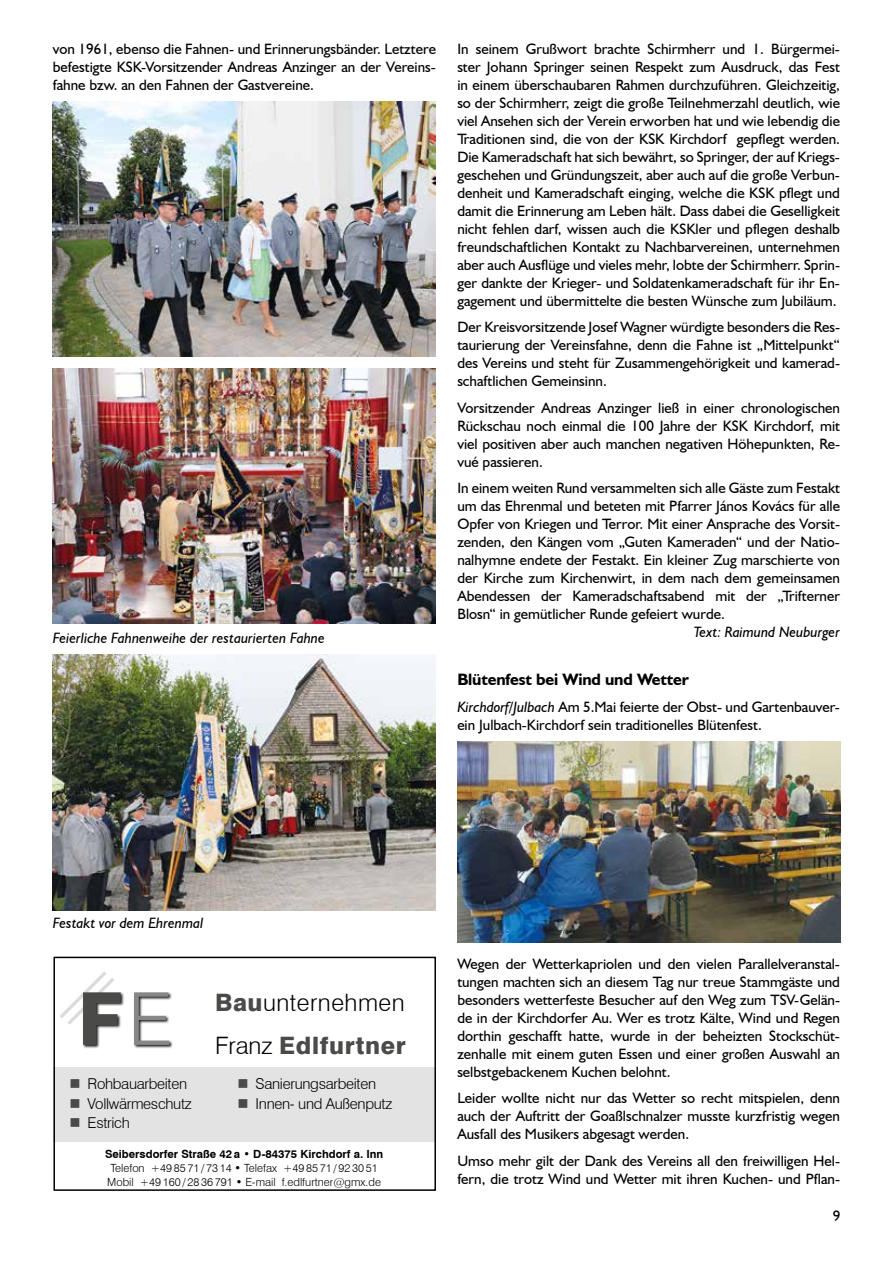
<style>
.page{position:relative;width:893px;height:1263px;background:#fff}
.page>*{position:absolute;margin:0;border:0;box-sizing:border-box;transform-origin:0 0}
.t1{font:800 73.05px "Swiss 721 BT";color:#4a4a49}
.t2{font:300 24px/43px "Swiss 721 BT";letter-spacing:.02em;color:#000}
.t3{font:700 16.5px "Humanist 521 BT";letter-spacing:-.01em;color:#000}
.t4{font:15px/18px "Humanist 521 BT";color:#000;text-align:justify}
.t5{font:italic 15px "Humanist 521 BT";color:#000}
.t6{font:300 15px "Swiss 721 BT";letter-spacing:-.02em;color:#000}
.t7{font:300 11.25px/13.5px "Swiss 721 BT";color:#000;text-align:center}
.t8{font:700 11.25px "Swiss 721 BT";color:#000}
.s1{font-style:italic}
.s2{font-weight:300;color:#878787}
.s3{color:#4a4a49}
.s4{font-weight:800;color:#4a4a49}
</style>
<div class="page">
<img style="left:457px;top:741px;width:383px;height:201px">
<div style="left:53px;top:1068px;width:382px;height:74px;background:#e3e3e3"></div>
<div style="left:53px;top:957px;width:383px;height:234px;border:2px solid #000"></div>
<svg style="left:60px;top:971px;width:54px;height:54px"></svg>
<div style="left:82px;top:992px;width:91px;height:56px;background:#000;opacity:.9"></div>
<img style="left:53px;top:101px;width:383px;height:255px">
<img style="left:53px;top:368px;width:383px;height:255px">
<img style="left:53px;top:655px;width:383px;height:255px">
<p class="t4" style="left:53px;top:39px;width:385px">von 1961, ebenso die Fahnen- und Erinnerungsbänder. Letztere befestigte KSK-Vorsitzender Andreas Anzinger an der Vereins&shy;fahne bzw. an den Fahnen der Gastvereine.</p>
<p class="t5" style="left:53px;top:629px;width:273px">Feierliche Fahnenweihe der restaurierten Fahne</p>
<p class="t4" style="left:457px;top:39px;width:384px">In seinem Grußwort brachte Schirmherr und 1. Bürgermei&shy;ster Johann Springer seinen Respekt zum Ausdruck, das Fest in einem überschaubaren Rahmen durchzuführen. Gleichzeitig, so der Schirmherr, zeigt die große Teilnehmerzahl deutlich, wie viel Ansehen sich der Verein erworben hat und wie lebendig die Traditionen sind, die von der KSK Kirchdorf gepflegt werden.<br>Die Kameradschaft hat sich bewährt, so Springer, der auf Kriegs&shy;geschehen und Gründungszeit, aber auch auf die große Verbun&shy;denheit und Kameradschaft einging, welche die KSK pflegt und damit die Erinnerung am Leben hält. Dass dabei die Geselligkeit nicht fehlen darf, wissen auch die KSKler und pflegen deshalb freundschaftlichen Kontakt zu Nachbarvereinen, unternehmen aber auch Ausflüge und vieles mehr, lobte der Schirmherr. Sprin&shy;ger dankte der Krieger- und Soldatenkameradschaft für ihr En&shy;gagement und übermittelte die besten Wünsche zum Jubiläum.</p>
<p class="t4" style="left:457px;top:318px;width:384px">Der Kreisvorsitzende Josef Wagner würdigte besonders die Res&shy;taurierung der Vereinsfahne, denn die Fahne ist „Mittelpunkt“ des Vereins und steht für Zusammengehörigkeit und kamerad&shy;schaftlichen Gemeinsinn.</p>
<p class="t4" style="left:457px;top:398px;width:384px">Vorsitzender Andreas Anzinger ließ in einer chronologischen Rückschau noch einmal die 100 Jahre der KSK Kirchdorf, mit viel positiven aber auch manchen negativen Höhepunkten, Re&shy;vué passieren.</p>
<p class="t4" style="left:457px;top:479px;width:384px">In einem weiten Rund versammelten sich alle Gäste zum Festakt um das Ehrenmal und beteten mit Pfarrer János Kovács für alle Opfer von Kriegen und Terror. Mit einer Ansprache des Vorsit&shy;zenden, den Kängen vom „Guten Kameraden“ und der Natio&shy;nalhymne endete der Festakt. Ein kleiner Zug marschierte von der Kirche zum Kirchenwirt, in dem nach dem gemeinsamen Abendessen der Kameradschaftsabend mit der „Trifterner Blosn“ in gemütlicher Runde gefeiert wurde.</p>
<p class="t5" style="left:693px;top:623px;width:148px">Text: Raimund Neuburger</p>
<p class="t3" style="left:457px;top:669px;width:233px">Blütenfest bei Wind und Wetter</p>
<p class="t4" style="left:457px;top:697px;width:384px"><span class="s1">Kirchdorf/Julbach</span> Am 5.Mai feierte der Obst- und Gartenbauver&shy;ein Julbach-Kirchdorf sein traditionelles Blütenfest.</p>
<p class="t5" style="left:53px;top:914px;width:152px">Festakt vor dem Ehrenmal</p>
<h1 class="t1" style="left:78px;top:974px;width:96px">F<span class="s2">E</span></h1>
<p class="t6" style="left:69px;top:1075px;width:119px"><span class="s3">■</span> Rohbauarbeiten</p>
<p class="t6" style="left:237px;top:1075px;width:140px"><span class="s3">■</span> Sanierungsarbeiten</p>
<p class="t6" style="left:69px;top:1094px;width:124px"><span class="s3">■</span> Vollwärmeschutz</p>
<p class="t6" style="left:237px;top:1094px;width:156px"><span class="s3">■</span> Innen- und Außenputz</p>
<p class="t6" style="left:69px;top:1114px;width:62px"><span class="s3">■</span> Estrich</p>
<h2 class="t2" style="left:215px;top:980px;width:192px"><span class="s4">Bau</span>unternehmen<br>Franz <span class="s4">Edlfurtner</span></h2>
<p class="t8" style="left:105px;top:1147px;width:280px">Seibersdorfer Straße 42 a • D-84375 Kirchdorf a. Inn</p>
<p class="t7" style="left:107px;top:1161px;width:275px">Telefon +49 85 71/ 73 14 • Telefax +49 85 71/ 92 30 51<br>Mobil +49 160/ 28 36 791 • E-mail f.edlfurtner@gmx.de</p>
<p class="t4" style="left:457px;top:954px;width:384px">Wegen der Wetterkapriolen und den vielen Parallelveranstal&shy;tungen machten sich an diesem Tag nur treue Stammgäste und besonders wetterfeste Besucher auf den Weg zum TSV-Gelän&shy;de in der Kirchdorfer Au. Wer es trotz Kälte, Wind und Regen dorthin geschafft hatte, wurde in der beheizten Stockschüt&shy;zenhalle mit einem guten Essen und einer großen Auswahl an selbstgebackenem Kuchen belohnt.</p>
<p class="t4" style="left:457px;top:1089px;width:384px">Leider wollte nicht nur das Wetter so recht mitspielen, denn auch der Auftritt der Goaßlschnalzer musste kurzfristig wegen Ausfall des Musikers abgesagt werden.</p>
<p class="t4" style="left:457px;top:1151px;width:384px">Umso mehr gilt der Dank des Vereins all den freiwilligen Hel&shy;fern, die trotz Wind und Wetter mit ihren Kuchen- und Pflan-</p>
<p class="t4" style="left:833px;top:1207px;width:9px">9</p>
</div>
